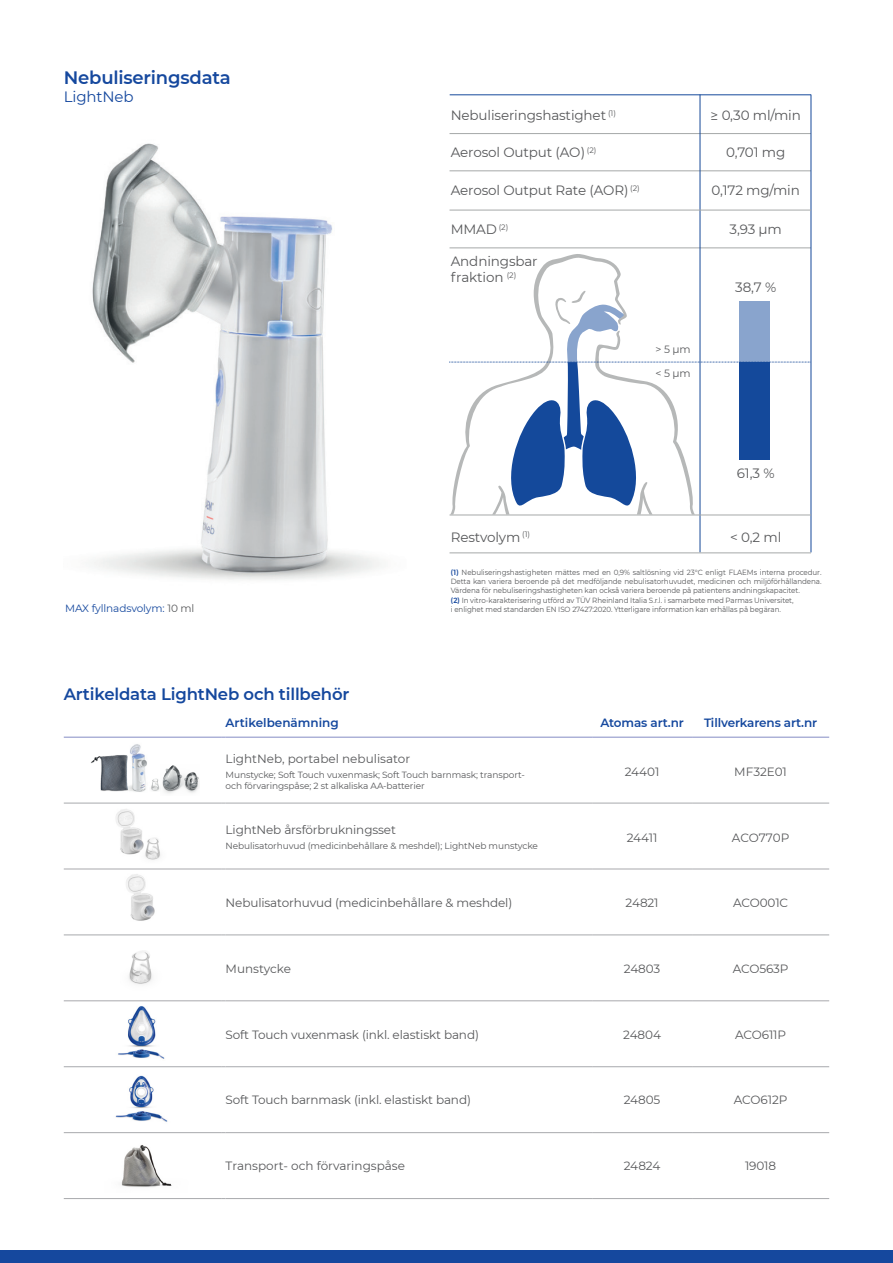
<style>
.page{position:relative;width:893px;height:1263px;background:#fff}
.page>*{position:absolute;margin:0;border:0;box-sizing:border-box;transform-origin:0 0}
.t1{font:600 18px "Montserrat";letter-spacing:-.01em;color:#15489e}
.Tabella{font:600 16.5px "Montserrat";letter-spacing:-.01em;color:#15489e}
.t2{font:15px "Montserrat";letter-spacing:-.01em;color:#15489e}
.t3{font:13.5px/16.5px "Montserrat";letter-spacing:-.01em;color:#57585a}
.Tabella-2{font:12px "Montserrat";letter-spacing:-.01em;color:#57585a}
.Tabella-3{font:600 12px "Montserrat";letter-spacing:-.01em;color:#15489e}
.Tabella-4{font:10.5px "Montserrat";letter-spacing:-.01em;color:#15489e}
.t4{font:10.5px "Montserrat";color:#57585a}
.Tabella-5{font:9px "Montserrat";letter-spacing:-.01em;color:#57585a}
.Tabella-6{font:7.5px/9px "Montserrat";letter-spacing:-.01em;color:#57585a;text-align:justify;scale:.95 1}
.s1{color:#57585a}
.s2{font-weight:500;color:#15489e}
</style>
<div class="page">
<div style="left:0;top:1250px;width:893px;height:13px;background:#15489e"></div>
<img style="left:92px;top:143px;width:289px;height:437px">
<svg style="left:450px;top:254px;width:245px;height:260px"></svg>
<hr style="left:449px;top:170px;width:362px;height:1px;background:#a5a8a8">
<hr style="left:449px;top:133px;width:362px;height:1px;background:#a5a8a8">
<hr style="left:449px;top:248px;width:362px;height:1px;background:#a5a8a8">
<hr style="left:811px;top:95px;width:1px;height:457px;background:#14499b">
<hr style="left:700px;top:95px;width:1px;height:457px;background:#164998">
<div style="left:739px;top:301px;width:31px;height:61px;background:#89a4cd"></div>
<svg style="left:449px;top:305px;width:362px;height:206px"></svg>
<hr style="left:449px;top:515px;width:362px;height:1px;background:#a5a8a8">
<hr style="left:449px;top:552px;width:362px;height:1px;background:#a5a8a8">
<hr style="left:450px;top:94px;width:361px;height:1px;background:#14499b">
<hr style="left:449px;top:210px;width:362px;height:1px;background:#a5a8a8">
<hr style="left:64px;top:803px;width:157px;height:1px;background:#a8a9ad">
<hr style="left:226px;top:803px;width:366px;height:1px;background:#a8a9ad">
<hr style="left:592px;top:803px;width:100px;height:1px;background:#a8a9ad">
<hr style="left:692px;top:803px;width:137px;height:1px;background:#a8a9ad">
<hr style="left:64px;top:869px;width:157px;height:1px;background:#a8a9ad">
<hr style="left:226px;top:869px;width:366px;height:1px;background:#a8a9ad">
<hr style="left:592px;top:869px;width:100px;height:1px;background:#a8a9ad">
<hr style="left:692px;top:869px;width:137px;height:1px;background:#a8a9ad">
<hr style="left:64px;top:935px;width:157px;height:1px;background:#a8a9ad">
<hr style="left:226px;top:935px;width:366px;height:1px;background:#a8a9ad">
<hr style="left:592px;top:935px;width:100px;height:1px;background:#a8a9ad">
<hr style="left:692px;top:935px;width:137px;height:1px;background:#a8a9ad">
<hr style="left:64px;top:1000px;width:157px;height:1px;background:#a8a9ad">
<hr style="left:226px;top:1000px;width:366px;height:1px;background:#a8a9ad">
<hr style="left:592px;top:1000px;width:100px;height:1px;background:#a8a9ad">
<hr style="left:692px;top:1000px;width:137px;height:1px;background:#a8a9ad">
<hr style="left:64px;top:1066px;width:157px;height:1px;background:#a8a9ad">
<hr style="left:226px;top:1066px;width:366px;height:1px;background:#a8a9ad">
<hr style="left:592px;top:1066px;width:100px;height:1px;background:#a8a9ad">
<hr style="left:692px;top:1066px;width:137px;height:1px;background:#a8a9ad">
<hr style="left:64px;top:1132px;width:157px;height:1px;background:#a8a9ad">
<hr style="left:226px;top:1132px;width:366px;height:1px;background:#a8a9ad">
<hr style="left:592px;top:1132px;width:100px;height:1px;background:#a8a9ad">
<hr style="left:692px;top:1132px;width:137px;height:1px;background:#a8a9ad">
<hr style="left:64px;top:1198px;width:157px;height:1px;background:#a8a9ad">
<hr style="left:226px;top:1198px;width:366px;height:1px;background:#a8a9ad">
<hr style="left:592px;top:1198px;width:100px;height:1px;background:#a8a9ad">
<hr style="left:692px;top:1198px;width:137px;height:1px;background:#a8a9ad">
<hr style="left:64px;top:737px;width:157px;height:1px;background:#848cc5">
<hr style="left:226px;top:737px;width:366px;height:1px;background:#848cc5">
<hr style="left:592px;top:737px;width:100px;height:1px;background:#848cc5">
<hr style="left:692px;top:737px;width:137px;height:1px;background:#848cc5">
<img style="left:136px;top:744px;width:11px;height:48px">
<img style="left:151px;top:778px;width:9px;height:13px">
<img style="left:91px;top:744px;width:45px;height:48px">
<img style="left:162px;top:765px;width:37px;height:29px">
<img style="left:116px;top:809px;width:45px;height:51px">
<img style="left:126px;top:874px;width:29px;height:47px">
<img style="left:129px;top:951px;width:23px;height:33px">
<img style="left:118px;top:1006px;width:47px;height:53px">
<img style="left:115px;top:1075px;width:53px;height:47px">
<img style="left:121px;top:1145px;width:51px;height:42px">
<p class="t1" style="left:64px;top:65px;width:169px">Nebuliseringsdata</p>
<p class="t2" style="left:64px;top:86px;width:71px">LightNeb</p>
<p class="Tabella-4" style="left:65px;top:601px;width:131px">MAX fyllnadsvolym: <span class="s1">10 ml</span></p>
<p class="t3" style="left:451px;top:107px;width:167px">Nebuliseringshastighet <sup>(1)</sup></p>
<p class="t3" style="left:451px;top:144px;width:147px">Aerosol Output (AO) <sup>(2)</sup></p>
<p class="t3" style="left:451px;top:182px;width:191px">Aerosol Output Rate (AOR) <sup>(2)</sup></p>
<p class="t3" style="left:451px;top:221px;width:59px">MMAD <sup>(2)</sup></p>
<p class="t3" style="left:451px;top:252px;width:88px">Andningsbar fraktion <sup>(2)</sup></p>
<p class="t4" style="left:655px;top:342px;width:37px">&gt; 5 μm</p>
<p class="t4" style="left:655px;top:366px;width:37px">&lt; 5 μm</p>
<p class="t3" style="left:711px;top:107px;width:92px">≥ 0,30 ml/min</p>
<p class="t3" style="left:726px;top:144px;width:61px">0,701 mg</p>
<p class="t3" style="left:712px;top:182px;width:90px">0,172 mg/min</p>
<p class="t3" style="left:729px;top:221px;width:54px">3,93 μm</p>
<p class="t3" style="left:735px;top:278px;width:43px">38,7 %</p>
<p class="t3" style="left:451px;top:528px;width:81px">Restvolym <sup>(1)</sup></p>
<p class="t3" style="left:737px;top:465px;width:39px">61,3 %</p>
<p class="t3" style="left:730px;top:528px;width:53px">&lt; 0,2 ml</p>
<p class="Tabella-6" style="left:451px;top:567px;width:392px"><span class="s2">(1)</span> Nebuliseringshastigheten mättes med en 0,9% saltlösning vid 23°C enligt FLAEMs interna procedur.<br>Detta kan variera beroende på det medföljande nebulisatorhuvudet, medicinen och miljöförhållandena.<br>Värdena för nebuliseringshastigheten kan också variera beroende på patientens andningskapacitet.</p>
<p class="Tabella-6" style="left:451px;top:596px;width:362px"><span class="s2">(2)</span> In vitro-karakterisering utförd av TÜV Rheinland Italia S.r.l. i samarbete med Parmas Universitet,</p>
<p class="Tabella-6" style="left:451px;top:605px;width:349px">i enlighet med standarden EN ISO 27427:2020. Ytterligare information kan erhållas på begäran.</p>
<p class="Tabella" style="left:64px;top:682px;width:287px">Artikeldata LightNeb och tillbehör</p>
<p class="Tabella-3" style="left:226px;top:714px;width:115px">Artikelbenämning</p>
<p class="Tabella-3" style="left:600px;top:714px;width:85px">Atomas art.nr</p>
<p class="Tabella-3" style="left:704px;top:714px;width:115px">Tillverkarens art.nr</p>
<p class="Tabella-2" style="left:226px;top:751px;width:186px">LightNeb, portabel nebulisator</p>
<p class="Tabella-5" style="left:226px;top:769px;width:301px">Munstycke; Soft Touch vuxenmask; Soft Touch barnmask; transport-</p>
<p class="Tabella-5" style="left:226px;top:779px;width:201px">och förvaringspåse; 2 st alkaliska AA-batterier</p>
<p class="Tabella-2" style="left:625px;top:763px;width:36px">24401</p>
<p class="Tabella-2" style="left:734px;top:763px;width:54px">MF32E01</p>
<p class="Tabella-2" style="left:226px;top:822px;width:172px">LightNeb årsförbrukningsset</p>
<p class="Tabella-5" style="left:226px;top:840px;width:314px">Nebulisatorhuvud (medicinbehållare &amp; meshdel); LightNeb munstycke</p>
<p class="Tabella-2" style="left:627px;top:829px;width:32px">24411</p>
<p class="Tabella-2" style="left:732px;top:829px;width:59px">ACO770P</p>
<p class="Tabella-2" style="left:226px;top:894px;width:288px">Nebulisatorhuvud (medicinbehållare &amp; meshdel)</p>
<p class="Tabella-2" style="left:626px;top:894px;width:34px">24821</p>
<p class="Tabella-2" style="left:733px;top:894px;width:57px">ACO001C</p>
<p class="Tabella-2" style="left:226px;top:960px;width:67px">Munstycke</p>
<p class="Tabella-2" style="left:624px;top:960px;width:38px">24803</p>
<p class="Tabella-2" style="left:733px;top:960px;width:57px">ACO563P</p>
<p class="Tabella-2" style="left:226px;top:1026px;width:255px">Soft Touch vuxenmask (inkl. elastiskt band)</p>
<p class="Tabella-2" style="left:623px;top:1026px;width:39px">24804</p>
<p class="Tabella-2" style="left:735px;top:1026px;width:52px">ACO611P</p>
<p class="Tabella-2" style="left:226px;top:1092px;width:247px">Soft Touch barnmask (inkl. elastiskt band)</p>
<p class="Tabella-2" style="left:624px;top:1092px;width:38px">24805</p>
<p class="Tabella-2" style="left:734px;top:1092px;width:55px">ACO612P</p>
<p class="Tabella-2" style="left:226px;top:1158px;width:181px">Transport- och förvaringspåse</p>
<p class="Tabella-2" style="left:624px;top:1158px;width:38px">24824</p>
<p class="Tabella-2" style="left:745px;top:1158px;width:33px">19018</p>
</div>
